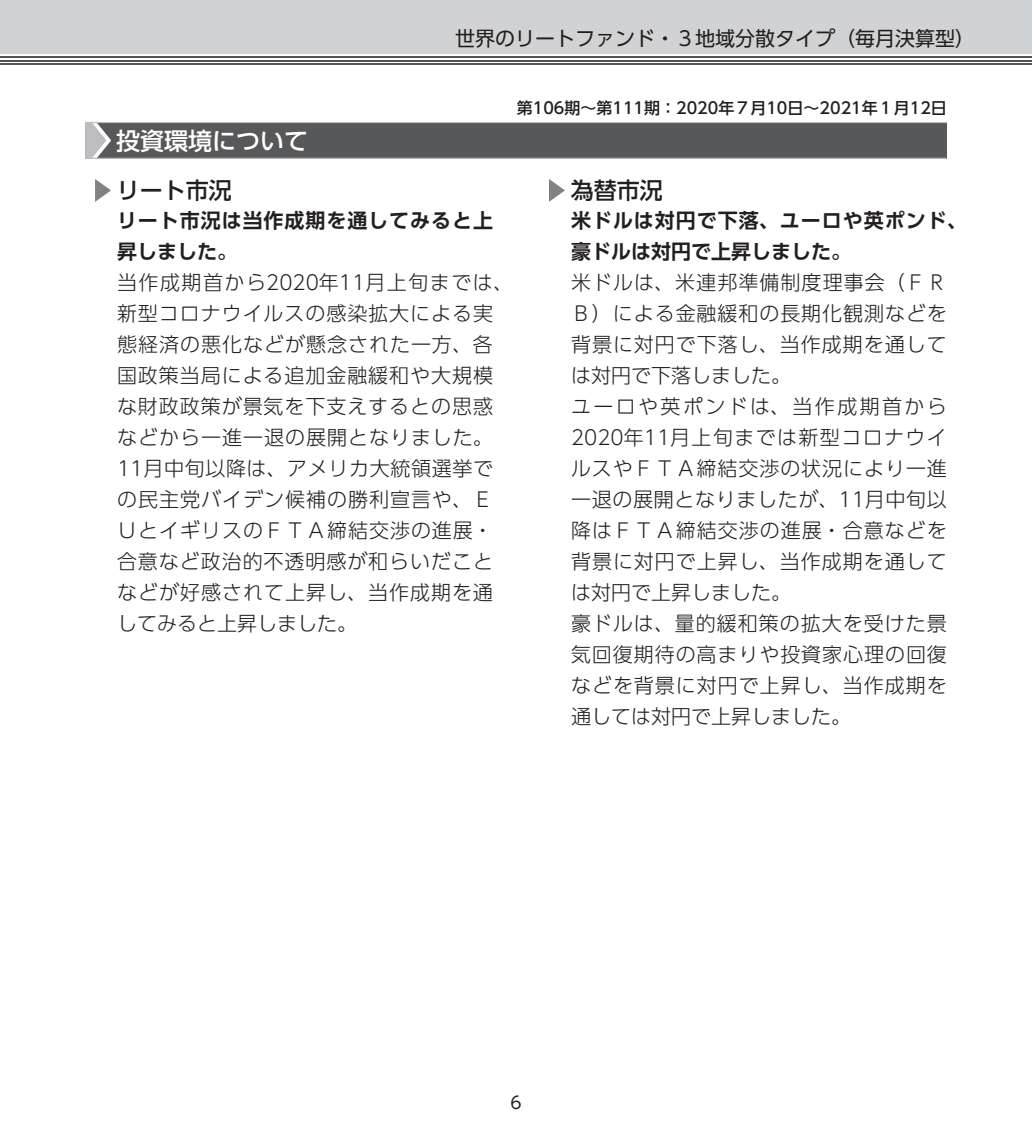
<style>
.page{position:relative;width:1032px;height:1134px;background:#fff}
.page>*{position:absolute;margin:0;border:0;box-sizing:border-box;transform-origin:0 0}
.t1{font:24px "UD Shin Go Pro Medium 90 msp RKSJ H";color:#fff}
.t2{font:23px "UD Shin Go Pro Medium 90 msp RKSJ H";color:#231f20}
.t3{font:20px/31px "UD Shin Go Pro Light 90 msp RKSJ H";letter-spacing:.045em;color:#231f20}
.t4{font:20px/31px "UD Shin Go Pro De Bold 90 msp RKSJ H";letter-spacing:.045em;color:#231f20}
.t5{font:20px "UD Shin Go Pro Regular 90 msp RKSJ H";color:#231f20}
.t6{font:17px "UD Shin Go Pro Regular 90 msp RKSJ H";color:#231f20}
.t7{font:16px "UD Shin Go Pro Medium 90 msp RKSJ H";color:#231f20}
</style>
<div class="page">
<div style="left:0;top:0;width:1032px;height:54px;background:#d1d2d4"></div>
<hr style="left:0;top:63px;width:1032px;height:2px;background:#535355">
<hr style="left:0;top:60px;width:1032px;height:1px;background:#535355">
<hr style="left:0;top:56px;width:1032px;height:2px;background:#535355">
<div style="left:85px;top:122px;width:862px;height:36px;background:#57585a"></div>
<hr style="left:85px;top:158px;width:861px;height:1px;background:#bcbdc0">
<hr style="left:85px;top:122px;width:862px;height:1px;background:#bcbdc0">
<svg style="left:85px;top:123px;width:26px;height:35px"></svg>
<svg style="left:95px;top:179px;width:16px;height:23px"></svg>
<svg style="left:549px;top:179px;width:16px;height:23px"></svg>
<p class="t5" style="left:455px;top:31px;width:521px">世界のリートファンド・３地域分散タイプ（毎月決算型）</p>
<p class="t1" style="left:116px;top:131px;width:194px">投資環境について</p>
<p class="t2" style="left:117px;top:182px;width:116px">リート市況</p>
<p class="t4" style="left:117px;top:207px;width:377px">リート市況は当作成期を通してみると上昇しました。</p>
<p class="t3" style="left:117px;top:269px;width:397px">当作成期首から2020年11月上旬までは、新型コロナウイルスの感染拡大による実態経済の悪化などが懸念された一方、各国政策当局による追加金融緩和や大規模な財政政策が景気を下支えするとの思惑などから一進一退の展開となりました。<br>11月中旬以降は、アメリカ大統領選挙での民主党バイデン候補の勝利宣言や、Ｅ<br>ＵとイギリスのＦＴＡ締結交渉の進展・合意など政治的不透明感が和らいだことなどが好感されて上昇し、当作成期を通してみると上昇しました。</p>
<p class="t7" style="left:517px;top:102px;width:432px">第106期～第111期：2020年７月10日～2021年１月12日</p>
<p class="t2" style="left:571px;top:182px;width:93px">為替市況</p>
<p class="t4" style="left:571px;top:207px;width:397px">米ドルは対円で下落、ユーロや英ポンド、豪ドルは対円で上昇しました。</p>
<p class="t3" style="left:571px;top:269px;width:377px">米ドルは、米連邦準備制度理事会（ＦＲ<br>Ｂ）による金融緩和の長期化観測などを背景に対円で下落し、当作成期を通しては対円で下落しました。<br>ユーロや英ポンドは、当作成期首から<br>2020年11月上旬までは新型コロナウイルスやＦＴＡ締結交渉の状況により一進一退の展開となりましたが、11月中旬以降はＦＴＡ締結交渉の進展・合意などを背景に対円で上昇し、当作成期を通しては対円で上昇しました。<br>豪ドルは、量的緩和策の拡大を受けた景気回復期待の高まりや投資家心理の回復などを背景に対円で上昇し、当作成期を通しては対円で上昇しました。</p>
<p class="t6" style="left:510px;top:1096px;width:13px">6</p>
</div>
